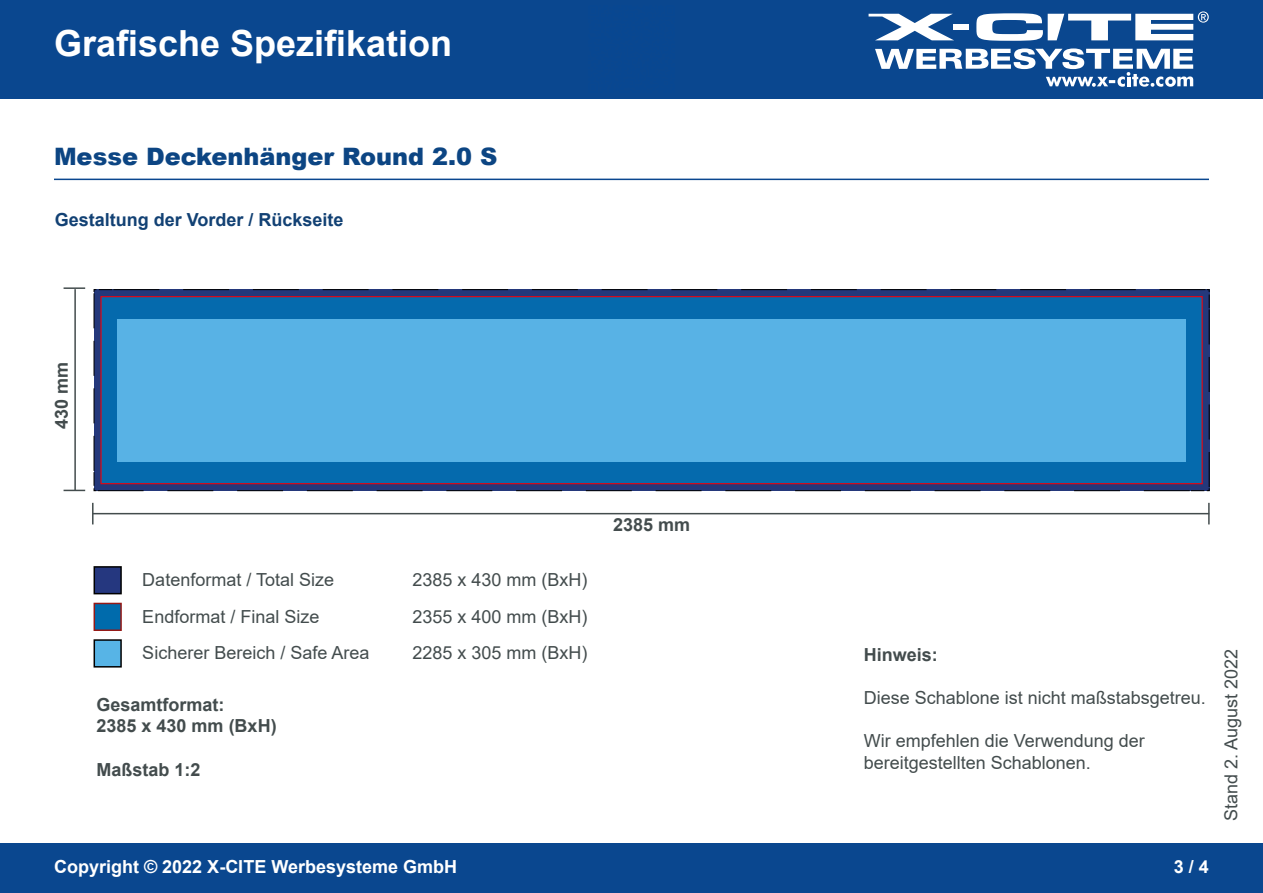
<style>
.page{position:relative;width:1263px;height:893px;background:#fff}
.page>*{position:absolute;margin:0;border:0;box-sizing:border-box;transform-origin:0 0}
.t1{font:700 36px "Arial";color:#fff}
.t2{font:900 24px "Arial";color:#0c4583}
.t3{font:18px/21.6px "Arial";color:#434c4d}
.t4{font:700 18px/21.6px "Arial";color:#434c4d}
.t5{font:700 18px "Arial";color:#fff}
.t6{font:700 18px "Arial";color:#124174}
</style>
<div class="page">
<div style="left:0;top:0;width:1263px;height:98px;background:#0a478f"></div>
<div style="left:0;top:844px;width:1263px;height:49px;background:#0a478f"></div>
<svg style="left:868px;top:14px;width:85px;height:26px"></svg>
<div style="left:953px;top:24px;width:15px;height:6px;background:#fff"></div>
<svg style="left:875px;top:48px;width:318px;height:39px"></svg>
<svg style="left:976px;top:11px;width:233px;height:30px"></svg>
<hr style="left:54px;top:179px;width:1155px;height:1px;background:#0a478f">
<div style="left:94px;top:567px;width:27px;height:27px;background:#25377f"></div>
<div style="left:94px;top:566px;width:28px;height:28px;border:2px solid #000"></div>
<div style="left:94px;top:603px;width:28px;height:28px;background:#006bac;border:2px solid #961916"></div>
<div style="left:94px;top:640px;width:27px;height:27px;background:#57b4e6"></div>
<div style="left:94px;top:639px;width:28px;height:29px;border:2px solid #000"></div>
<hr style="left:1208px;top:503px;width:2px;height:21px;background:#434c4d">
<hr style="left:93px;top:513px;width:1116px;height:1px;background:#434c4d">
<hr style="left:92px;top:503px;width:2px;height:21px;background:#434c4d">
<svg style="left:64px;top:490px;width:21px;height:1px"></svg>
<hr style="left:64px;top:287px;width:21px;height:2px;background:#434c4d">
<hr style="left:74px;top:289px;width:2px;height:201px;background:#434c4d">
<svg style="left:93px;top:289px;width:1117px;height:203px;background:#2e3b74"></svg>
<div style="left:100px;top:296px;width:1103px;height:188px;background:#056aad;border:1px solid #e30613"></div>
<div style="left:117px;top:319px;width:1069px;height:142px;background:#58b2e5"></div>
<h1 class="t1" style="left:54px;top:18px;width:400px">Grafische Spezifikation</h1>
<h2 class="t2" style="left:54px;top:139px;width:445px">Messe Deckenhänger Round 2.0 S</h2>
<p class="t6" style="left:55px;top:207px;width:290px">Gestaltung der Vorder / Rückseite</p>
<p class="t4" style="left:51px;top:429px;width:69px;rotate:-90deg">430 mm</p>
<p class="t4" style="left:613px;top:514px;width:79px">2385 mm</p>
<p class="t3" style="left:142px;top:569px;width:193px">Datenformat / Total Size</p>
<p class="t3" style="left:412px;top:569px;width:177px">2385 x 430 mm (BxH)</p>
<p class="t3" style="left:142px;top:606px;width:179px">Endformat / Final Size</p>
<p class="t3" style="left:412px;top:606px;width:177px">2355 x 400 mm (BxH)</p>
<p class="t3" style="left:142px;top:642px;width:229px">Sicherer Bereich / Safe Area</p>
<p class="t3" style="left:412px;top:642px;width:177px">2285 x 305 mm (BxH)</p>
<p class="t4" style="left:864px;top:644px;width:76px">Hinweis:</p>
<p class="t3" style="left:864px;top:687px;width:344px">Diese Schablone ist nicht maßstabsgetreu.</p>
<p class="t3" style="left:864px;top:730px;width:283px">Wir empfehlen die Verwendung der bereitgestellten Schablonen.</p>
<p class="t4" style="left:97px;top:694px;width:182px">Gesamtformat:<br>2385 x 430 mm (BxH)</p>
<p class="t4" style="left:97px;top:759px;width:106px">Maßstab 1:2</p>
<p class="t3" style="left:1220px;top:821px;width:174px;rotate:-90deg">Stand 2. August 2022</p>
<p class="t5" style="left:54px;top:854px;width:405px">Copyright © 2022 X-CITE Werbesysteme GmbH</p>
<p class="t5" style="left:1174px;top:854px;width:37px">3 / 4</p>
</div>
